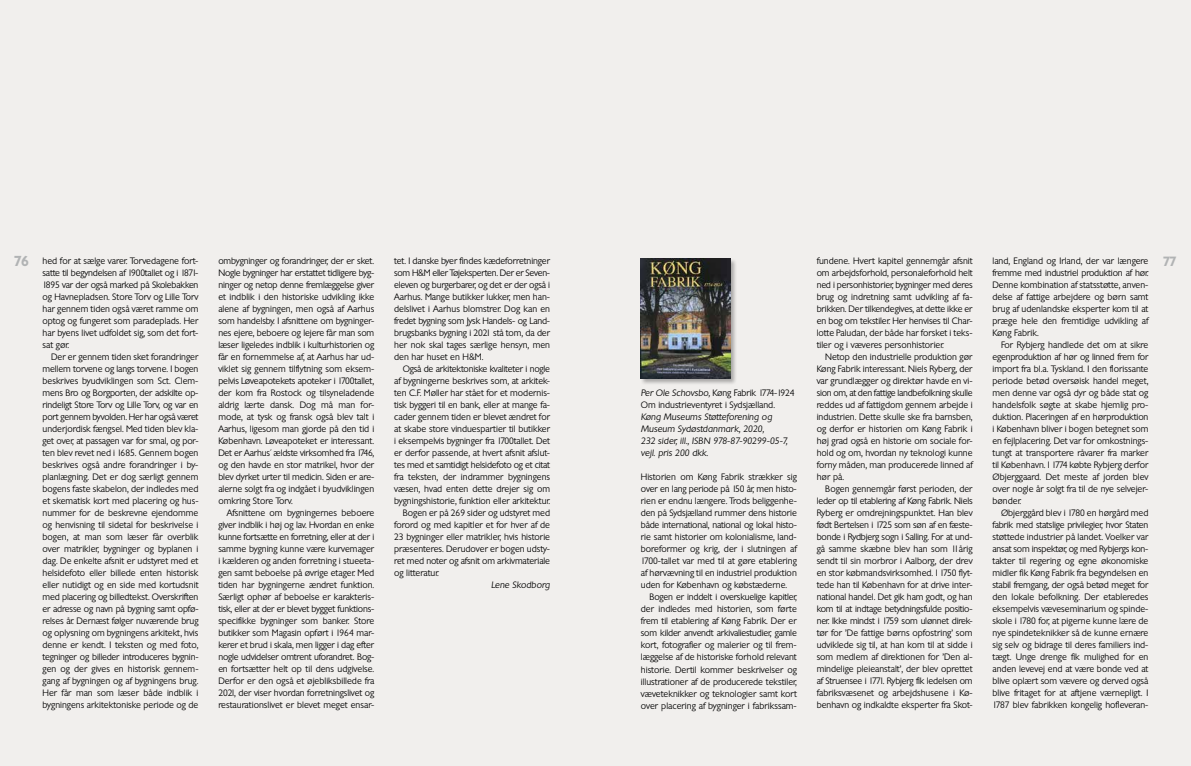
<style>
.page{position:relative;width:1191px;height:766px;background:#fff}
.page>*{position:absolute;margin:0;border:0;box-sizing:border-box;transform-origin:0 0}
.t1{font:600 14px "Chantilly";color:#b1b3b4}
.t2{font:600 13px "Chantilly";color:#b1b3b4}
.t3{font:300 9px/12px "Chantilly";color:#000;text-align:justify}
.t4{font:italic 300 9px/12px "Chantilly";color:#000}
.t5{font:300 9px "Chantilly";letter-spacing:-.02em;color:#000}
.s1{font-style:italic}
</style>
<div class="page">
<div style="left:0;top:0;width:1191px;height:765px;background:#f1efed"></div>
<div style="left:641px;top:258px;width:96px;height:127px;background:#000;opacity:.3"></div>
<img style="left:641px;top:258px;width:89px;height:120px">
<h1 class="t1" style="left:14px;top:252px;width:16px">76</h1>
<h2 class="t2" style="left:1163px;top:252px;width:15px">77</h2>
<p class="t3" style="left:218px;top:254px;width:157px">ombygninger og forandringer, der er sket.<br>Nogle bygninger har erstattet tidligere byg&shy;ninger og netop denne fremlæggelse giver et indblik i den historiske udvikling ikke alene af bygningen, men også af Aarhus som handelsby. I afsnittene om bygninger&shy;nes ejere, beboere og lejere får man som læser ligeledes indblik i kulturhistorien og får en fornemmelse af, at Aarhus har ud&shy;viklet sig gennem tilflytning som eksem&shy;pelvis Løveapotekets apoteker i 1700tallet, der kom fra Rostock og tilsyneladende aldrig lærte dansk. Dog må man for&shy;mode, at tysk og fransk også blev talt i Aarhus, ligesom man gjorde på den tid i København. Løveapoteket er interessant.<br>Det er Aarhus´ ældste virksomhed fra 1746, og den havde en stor matrikel, hvor der blev dyrket urter til medicin. Siden er are&shy;alerne solgt fra og indgået i byudviklingen omkring Store Torv.</p>
<p class="t3" style="left:218px;top:506px;width:157px;text-indent:9px">Afsnittene om bygningernes beboere giver indblik i høj og lav. Hvordan en enke kunne fortsætte en forretning, eller at der i samme bygning kunne være kurvemager i kælderen og anden forretning i stueeta&shy;gen samt beboelse på øvrige etager. Med tiden har bygningerne ændret funktion.<br>Særligt ophør af beboelse er karakteris&shy;tisk, eller at der er blevet bygget funktions&shy;specifikke bygninger som banker. Store butikker som Magasin opført i 1964 mar&shy;kerer et brud i skala, men ligger i dag efter nogle udvidelser omtrent uforandret. Bog&shy;en fortsætter helt op til dens udgivelse.<br>Derfor er den også et øjebliksbillede fra 2021, der viser hvordan forretningslivet og restaurationslivet er blevet meget ensar-</p>
<p class="t3" style="left:394px;top:254px;width:157px">tet. I danske byer findes kædeforretninger som H&amp;M eller Tøjeksperten. Der er Seven&shy;eleven og burgerbarer, og det er der også i Aarhus. Mange butikker lukker, men han&shy;delslivet i Aarhus blomstrer. Dog kan en fredet bygning som Jysk Handels- og Land&shy;brugsbanks bygning i 2021 stå tom, da der her nok skal tages særlige hensyn, men den har huset en H&amp;M.</p>
<p class="t5" style="left:403px;top:363px;width:149px">Også de arkitektoniske kvaliteter i nogle</p>
<p class="t3" style="left:394px;top:374px;width:157px">af bygningerne beskrives som, at arkitek-</p>
<p class="t3" style="left:394px;top:386px;width:157px">ten C.F. Møller har stået for et modernis-</p>
<p class="t3" style="left:394px;top:398px;width:157px">tisk byggeri til en bank, eller at mange fa-</p>
<p class="t3" style="left:394px;top:410px;width:157px">cader gennem tiden er blevet ændret for</p>
<p class="t3" style="left:394px;top:422px;width:157px">at skabe store vinduespartier til butikker</p>
<p class="t3" style="left:394px;top:434px;width:157px">i eksempelvis bygninger fra 1700tallet. Det</p>
<p class="t3" style="left:394px;top:446px;width:157px">er derfor passende, at hvert afsnit afslut-</p>
<p class="t5" style="left:394px;top:459px;width:157px">tes med et samtidigt helsidefoto og et citat</p>
<p class="t3" style="left:394px;top:470px;width:157px">fra teksten, der indrammer bygningens</p>
<p class="t3" style="left:394px;top:482px;width:157px">væsen, hvad enten dette drejer sig om</p>
<p class="t3" style="left:394px;top:494px;width:157px">bygningshistorie, funktion eller arkitektur.</p>
<p class="t3" style="left:403px;top:506px;width:149px">Bogen er på 269 sider og udstyret med</p>
<p class="t3" style="left:394px;top:518px;width:157px">forord og med kapitler et for hver af de</p>
<p class="t3" style="left:394px;top:530px;width:157px">23 bygninger eller matrikler, hvis historie</p>
<p class="t3" style="left:394px;top:542px;width:157px">præsenteres. Derudover er bogen udsty-</p>
<p class="t3" style="left:394px;top:554px;width:157px">ret med noter og afsnit om arkivmateriale</p>
<p class="t3" style="left:394px;top:566px;width:46px">og litteratur.</p>
<p class="t4" style="left:491px;top:578px;width:61px">Lene Skodborg</p>
<p class="t3" style="left:816px;top:255px;width:157px">fundene. Hvert kapitel gennemgår afsnit om arbejdsforhold, personaleforhold helt ned i personhistorier, bygninger med deres brug og indretning samt udvikling af fa&shy;brikken. Der tilkendegives, at dette ikke er en bog om tekstiler. Her henvises til Char&shy;lotte Paludan, der både har forsket i teks&shy;tiler og i væveres personhistorier.</p>
<p class="t3" style="left:816px;top:351px;width:157px;text-indent:9px">Netop den industrielle produktion gør Køng Fabrik interessant. Niels Ryberg, der var grundlægger og direktør havde en vi&shy;sion om, at den fattige landbefolkning skulle reddes ud af fattigdom gennem arbejde i industrien. Dette skulle ske fra barnsben, og derfor er historien om Køng Fabrik i høj grad også en historie om sociale for&shy;hold og om, hvordan ny teknologi kunne forny måden, man producerede linned af hør på.</p>
<p class="t3" style="left:816px;top:483px;width:157px;text-indent:9px">Bogen gennemgår først perioden, der leder op til etablering af Køng Fabrik. Niels Ryberg er omdrejningspunktet. Han blev født Bertelsen i 1725 som søn af en fæste&shy;bonde i Rydbjerg sogn i Salling. For at und&shy;gå samme skæbne blev han som 11årig sendt til sin morbror i Aalborg, der drev en stor købmandsvirksomhed. I 1750 flyt&shy;tede han til København for at drive inter&shy;national handel. Det gik ham godt, og han kom til at indtage betydningsfulde positio&shy;ner. Ikke mindst i 1759 som ulønnet direk&shy;tør for ’De fattige børns opfostring’ som udviklede sig til, at han kom til at sidde i som medlem af direktionen for ’Den al&shy;mindelige pleieanstalt’, der blev oprettet af Struensee i 1771. Rybjerg fik ledelsen om fabriksvæsenet og arbejdshusene i Kø&shy;benhavn og indkaldte eksperter fra Skot-</p>
<p class="t3" style="left:43px;top:254px;width:157px">hed for at sælge varer. Torvedagene fort&shy;satte til begyndelsen af 1900tallet og i 1871- 1895 var der også marked på Skolebakken og Havnepladsen. Store Torv og Lille Torv har gennem tiden også været ramme om optog og fungeret som paradeplads. Her har byens livet udfoldet sig, som det fort&shy;sat gør.</p>
<p class="t3" style="left:43px;top:350px;width:157px;text-indent:9px">Der er gennem tiden sket forandringer mellem torvene og langs torvene. I bogen beskrives byudviklingen som Sct. Clem&shy;mens Bro og Borgporten, der adskilte op&shy;rindeligt Store Torv og Lille Torv, og var en port gennem byvolden. Her har også været underjordisk fængsel. Med tiden blev kla&shy;get over, at passagen var for smal, og por&shy;ten blev revet ned i 1685. Gennem bogen beskrives også andre forandringer i by&shy;planlægning. Det er dog særligt gennem bogens faste skabelon, der indledes med et skematisk kort med placering og hus&shy;nummer for de beskrevne ejendomme og henvisning til sidetal for beskrivelse i bogen, at man som læser får overblik over matrikler, bygninger og byplanen i dag. De enkelte afsnit er udstyret med et helsidefoto eller billede enten historisk eller nutidigt og en side med kortudsnit med placering og billedtekst. Overskriften er adresse og navn på bygning samt opfø&shy;relses år. Dernæst følger nuværende brug og oplysning om bygningens arkitekt, hvis denne er kendt. I teksten og med foto, tegninger og billeder introduceres bygnin&shy;gen og der gives en historisk gennem&shy;gang af bygningen og af bygningens brug.<br>Her får man som læser både indblik i bygningens arkitektoniske periode og de</p>
<p class="t3" style="left:992px;top:255px;width:157px">land, England og Irland, der var længere fremme med industriel produktion af hør.<br>Denne kombination af statsstøtte, anven&shy;delse af fattige arbejdere og børn samt brug af udenlandske eksperter kom til at præge hele den fremtidige udvikling af Køng Fabrik.</p>
<p class="t3" style="left:992px;top:339px;width:157px;text-indent:9px">For Rybjerg handlede det om at sikre egenproduktion af hør og linned frem for import fra bl.a. Tyskland. I den florissante periode betød oversøisk handel meget, men denne var også dyr og både stat og handelsfolk søgte at skabe hjemlig pro&shy;duktion. Placeringen af en hørproduktion i København bliver i bogen betegnet som en fejlplacering. Det var for omkostnings&shy;tungt at transportere råvarer fra marker til København. I 1774 købte Rybjerg derfor Øbjerggaard. Det meste af jorden blev over nogle år solgt fra til de nye selvejer&shy;bønder.</p>
<p class="t3" style="left:992px;top:507px;width:157px;text-indent:9px">Øbjerggård blev i 1780 en hørgård med fabrik med statslige privilegier, hvor Staten støttede industrier på landet. Voelker var ansat som inspektør, og med Rybjergs kon&shy;takter til regering og egne økonomiske midler fik Køng Fabrik fra begyndelsen en stabil fremgang, der også betød meget for den lokale befolkning. Der etableredes eksempelvis væveseminarium og spinde&shy;skole i 1780 for, at pigerne kunne lære de nye spindeteknikker så de kunne ernære sig selv og bidrage til deres familiers ind&shy;tægt. Unge drenge fik mulighed for en anden levevej end at være bonde ved at blive oplært som vævere og derved også blive fritaget for at aftjene værnepligt. I 1787 blev fabrikken kongelig hofleveran-</p>
<p class="t3" style="left:641px;top:387px;width:155px"><span class="s1">Per Ole Schovsbo,</span> Køng Fabrik 1774-1924<br>Om industrieventyret i Sydsjælland.</p>
<p class="t4" style="left:641px;top:411px;width:148px">Køng Museums Støtteforening og<br>Museum Sydøstdanmark, 2020,<br>232 sider, ill., ISBN 978-87-90299-05-7, vejl. pris 200 dkk.</p>
<p class="t3" style="left:641px;top:471px;width:157px">Historien om Køng Fabrik strækker sig over en lang periode på 150 år, men histo&shy;rien er endnu længere. Trods beliggenhe&shy;den på Sydsjælland rummer dens historie både international, national og lokal histo&shy;rie samt historier om kolonialisme, land&shy;boreformer og krig, der i slutningen af 1700-tallet var med til at gøre etablering af hørvævning til en industriel produktion uden for København og købstæderne.</p>
<p class="t3" style="left:641px;top:591px;width:157px;text-indent:9px">Bogen er inddelt i overskuelige kapitler, der indledes med historien, som førte frem til etablering af Køng Fabrik. Der er som kilder anvendt arkivaliestudier, gamle kort, fotografier og malerier og til frem&shy;læggelse af de historiske forhold relevant historie. Dertil kommer beskrivelser og illustrationer af de producerede tekstiler, væveteknikker og teknologier samt kort over placering af bygninger i fabrikssam-</p>
</div>
